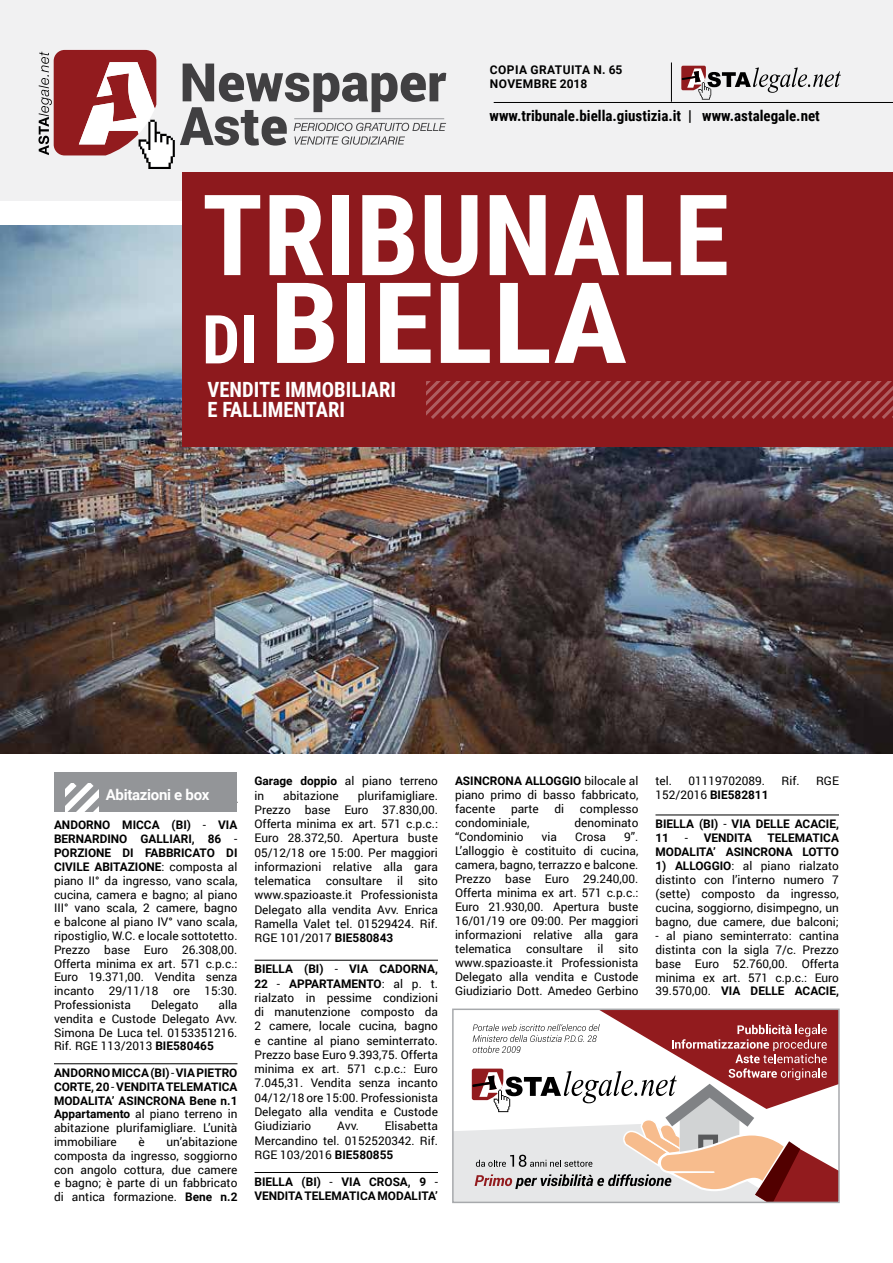
<style>
.page{position:relative;width:893px;height:1263px;background:#fff}
.page>*{position:absolute;margin:0;border:0;box-sizing:border-box;transform-origin:0 0}
.t1{font:700 112.5px "Roboto Condensed";color:#fff}
.t2{font:700 112.5px "Roboto Condensed";color:#fff;scale:1.1 1}
.t3{font:700 67.5px "Roboto Condensed";color:#fff}
.t4{font:700 21px "Roboto Condensed";color:#fff}
.t5{font:700 15px "Roboto Condensed";color:#000}
.t6{font:700 15px "Roboto";letter-spacing:-.02em;color:#fff}
.t7{font:700 12px/14.4px "Roboto";letter-spacing:.035em;color:#000}
.t8{font:11.85px/14.2px "Roboto";color:#000;text-align:justify}
.t9{font:700 11.85px/13.8px "Roboto";color:#000}
.s1{font-weight:700}
.s2{font-weight:400}
</style>
<div class="page">
<img style="left:0;top:225px;width:893px;height:529px">
<div style="left:1px;top:0;width:892px;height:200px;background:#f1f1f2"></div>
<div style="left:183px;top:172px;width:710px;height:275px;background:#8d191d"></div>
<hr style="left:0;top:977px;width:1px;height:286px;background:#e6e7e8">
<svg style="left:38px;top:50px;width:408px;height:119px"></svg>
<hr style="left:494px;top:102px;width:399px;height:1px;background:#000">
<hr style="left:671px;top:63px;width:1px;height:39px;background:#000">
<svg style="left:426px;top:381px;width:467px;height:38px"></svg>
<svg style="left:681px;top:66px;width:160px;height:34px"></svg>
<hr style="left:54px;top:802px;width:183px;height:1px;background:#000">
<hr style="left:54px;top:1063px;width:183px;height:1px;background:#000">
<div style="left:54px;top:773px;width:182px;height:39px;background:#939598"></div>
<svg style="left:66px;top:783px;width:33px;height:29px"></svg>
<hr style="left:254px;top:960px;width:184px;height:1px;background:#000">
<hr style="left:254px;top:1172px;width:184px;height:1px;background:#000">
<hr style="left:655px;top:814px;width:184px;height:1px;background:#000">
<svg style="left:455px;top:1011px;width:382px;height:189px"></svg>
<div style="left:452px;top:1008px;width:388px;height:195px;border:2px solid #a7a9ac"></div>
<p class="t7" style="left:490px;top:62px;width:134px">COPIA GRATUITA N. 65<br>NOVEMBRE 2018</p>
<p class="t5" style="left:490px;top:105px;width:332px">www.tribunale.biella.giustizia.it | www.astalegale.net</p>
<h1 class="t1" style="left:202px;top:156px;width:529px">TRIBUNALE</h1>
<h2 class="t3" style="left:202px;top:292px;width:58px">DI</h2>
<h3 class="t4" style="left:207px;top:375px;width:190px">VENDITE IMMOBILIARI</h3>
<h1 class="t2" style="left:270px;top:244px;width:326px">BIELLA</h1>
<h3 class="t4" style="left:207px;top:394px;width:139px">E FALLIMENTARI</h3>
<p class="t6" style="left:106px;top:784px;width:105px">Abitazioni e box</p>
<p class="t8" style="left:54px;top:818px;width:185px;line-height:13.8px"><span class="s1">ANDORNO MICCA (BI)</span> - <span class="s1">VIA BERNARDINO GALLIARI, 86</span> - <span class="s1">PORZIONE DI FABBRICATO DI CIVILE ABITAZIONE</span>: composta al piano II° da ingresso, vano scala, cucina, camera e bagno; al piano III° vano scala, 2 camere, bagno e balcone al piano IV° vano scala, ripostiglio, W.C. e locale sottotetto.<br>Prezzo base Euro 26.308,00.<br>Offerta minima ex art. 571 c.p.c.:<br>Euro 19.371,00. Vendita senza incanto 29/11/18 ore 15:30.<br>Professionista</p>
<p class="t8" style="left:54px;top:997px;width:185px;line-height:13.8px;text-indent:164px">alla vendita e Custode Delegato Avv.<br>Simona De Luca tel. 0153351216.<br>Rif. RGE 113/2013 <span class="s1">BIE580465</span></p>
<p class="t9" style="left:54px;top:1065px;width:185px;text-align:justify">ANDORNO MICCA (BI) <span class="s2">-</span> VIA PIETRO CORTE, 20 <span class="s2">-</span> VENDITA TELEMATICA MODALITA’ ASINCRONA Bene n.1<br>Appartamento <span class="s2">al piano terreno in abitazione plurifamigliare. L’unità immobiliare</span></p>
<p class="t8" style="left:151px;top:997px;width:49px">Delegato</p>
<p class="t8" style="left:54px;top:1134px;width:185px;line-height:13.8px;text-indent:112px">un’abitazione composta da ingresso, soggiorno con angolo cottura, due camere e bagno; è parte di un fabbricato di antica formazione. <span class="s1">Bene n.2</span></p>
<p class="t8" style="left:139px;top:1134px;width:8px">è</p>
<p class="t8" style="left:254px;top:773px;width:185px"><span class="s1">Garage doppio</span> al piano terreno in</p>
<p class="t8" style="left:254px;top:788px;width:185px;text-indent:103px">plurifamigliare.<br>Prezzo base Euro 37.830,00.<br>Offerta minima ex art. 571 c.p.c.:<br>Euro 28.372,50. Apertura buste 05/12/18 ore 15:00. Per maggiori informazioni relative alla gara telematica</p>
<p class="t8" style="left:283px;top:788px;width:57px">abitazione</p>
<p class="t8" style="left:254px;top:873px;width:185px;text-indent:163px">sito www.spazioaste.it Professionista Delegato alla vendita Avv. Enrica Ramella Valet tel. 01529424. Rif.<br>RGE 101/2017 <span class="s1">BIE580843</span></p>
<p class="t8" style="left:254px;top:961px;width:185px"><span class="s1">BIELLA (BI)</span> - <span class="s1">VIA CADORNA, 22</span> - <span class="s1">APPARTAMENTO</span>: al p. t. rialzato in pessime condizioni di manutenzione composto da 2 camere, locale cucina, bagno e cantine al piano seminterrato.<br>Prezzo base Euro 9.393,75. Offerta minima ex art. 571 c.p.c.: Euro 7.045,31. Vendita senza incanto 04/12/18 ore 15:00. Professionista Delegato alla vendita e Custode Giudiziario</p>
<p class="t8" style="left:326px;top:873px;width:58px">consultare</p>
<p class="t8" style="left:397px;top:873px;width:7px">il</p>
<p class="t8" style="left:254px;top:1118px;width:185px;text-indent:130px">Elisabetta Mercandino tel. 0152520342. Rif.<br>RGE 103/2016 <span class="s1">BIE580855</span></p>
<p class="t9" style="left:254px;top:1174px;width:185px;line-height:14.2px">BIELLA (BI) <span class="s2">-</span> VIA CROSA, 9 <span class="s2">-<br></span>VENDITA TELEMATICA MODALITA’</p>
<p class="t8" style="left:337px;top:1118px;width:23px">Avv.</p>
<p class="t8" style="left:455px;top:774px;width:185px"><span class="s1">ASINCRONA ALLOGGIO</span> bilocale al piano primo di basso fabbricato, facente</p>
<p class="t8" style="left:511px;top:801px;width:29px">parte</p>
<p class="t8" style="left:554px;top:801px;width:11px">di</p>
<p class="t8" style="left:580px;top:801px;width:60px">complesso</p>
<p class="t8" style="left:455px;top:815px;width:76px">condominiale,</p>
<p class="t8" style="left:575px;top:815px;width:65px">denominato</p>
<p class="t8" style="left:455px;top:829px;width:70px">“Condominio</p>
<p class="t8" style="left:542px;top:829px;width:17px">via</p>
<p class="t8" style="left:575px;top:829px;width:32px">Crosa</p>
<p class="t8" style="left:455px;top:830px;width:185px;text-indent:169px">9”.<br>L’alloggio è costituito di cucina, camera, bagno, terrazzo e balcone.<br>Prezzo base Euro 29.240,00.<br>Offerta minima ex art. 571 c.p.c.:<br>Euro 21.930,00. Apertura buste 16/01/19 ore 09:00. Per maggiori informazioni relative alla gara telematica</p>
<p class="t8" style="left:455px;top:941px;width:185px;text-indent:163px">sito www.spazioaste.it Professionista Delegato alla vendita e Custode Giudiziario Dott. Amedeo Gerbino</p>
<p class="t8" style="left:526px;top:941px;width:58px">consultare</p>
<p class="t8" style="left:598px;top:941px;width:7px">il</p>
<p class="t8" style="left:655px;top:773px;width:18px">tel.</p>
<p class="t8" style="left:688px;top:773px;width:78px">01119702089.</p>
<p class="t8" style="left:781px;top:773px;width:20px">Rif.</p>
<p class="t8" style="left:816px;top:773px;width:24px">RGE</p>
<p class="t9" style="left:655px;top:788px;width:115px"><span class="s2">152/2016</span> BIE582811</p>
<p class="t9" style="left:655px;top:816px;width:185px">BIELLA (BI) <span class="s2">-</span> VIA DELLE ACACIE,<br>11</p>
<p class="t9" style="left:655px;top:830px;width:185px;text-align:right">TELEMATICA<br>MODALITA’ ASINCRONA LOTTO</p>
<p class="t8" style="left:655px;top:858px;width:185px"><span class="s1">1) ALLOGGIO</span>: al piano rialzato distinto con l’interno numero 7 (sette) composto da ingresso, cucina, soggiorno, disimpegno, un bagno, due camere, due balconi;</p>
<p class="t8" style="left:655px;top:928px;width:185px">- al piano seminterrato: cantina distinta con la sigla 7/c. Prezzo base Euro 52.760,00. Offerta minima ex art. 571 c.p.c.: Euro 39.570,00. <span class="s1">VIA DELLE ACACIE,</span></p>
<p class="t9" style="left:685px;top:830px;width:69px"><span class="s2">-</span> VENDITA</p>
</div>
